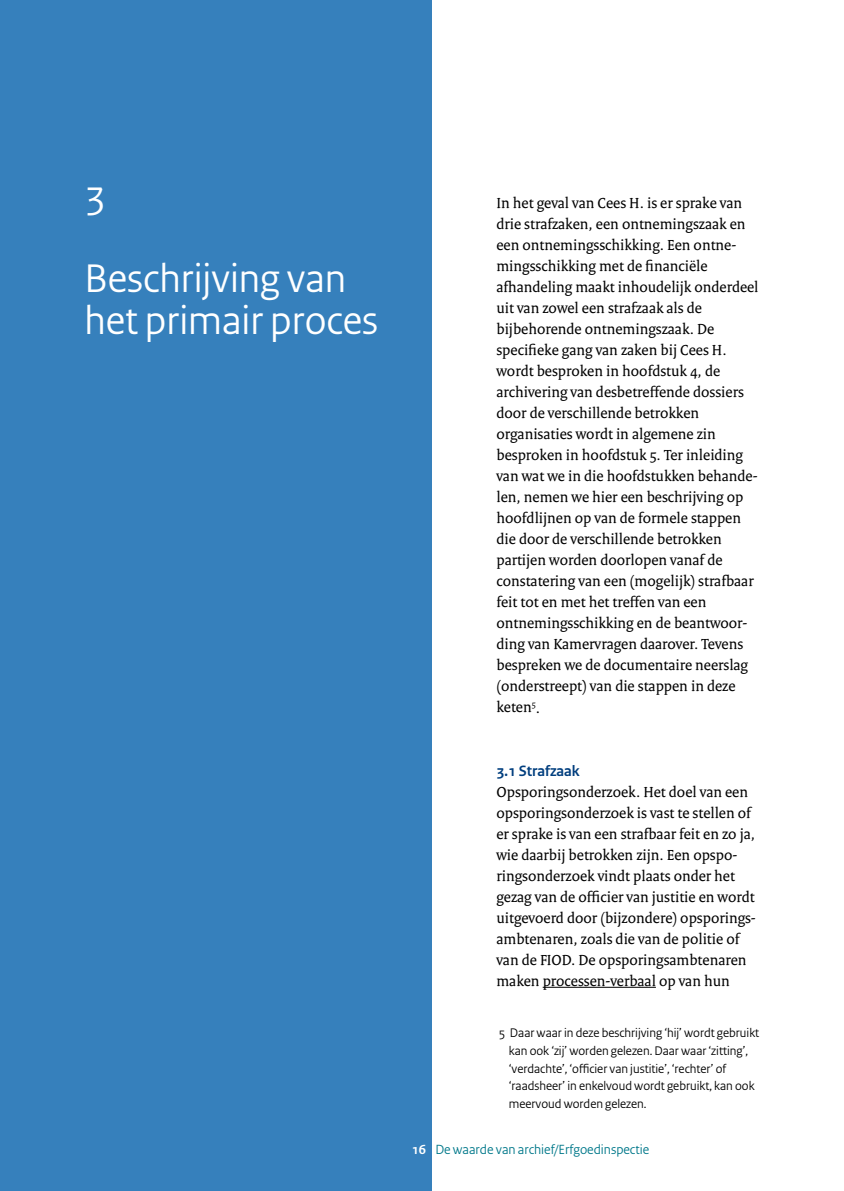
<style>
.page{position:relative;width:844px;height:1191px;background:#fff}
.page>*{position:absolute;margin:0;border:0;box-sizing:border-box;transform-origin:0 0}
.t1{font:42px/84px "Rijksoverheid Sans";color:#fff}
.t2{font:15.75px/21px "Rijksoverheid Serif";color:#000}
.t3{font:700 15.75px "Rijksoverheid Sans";color:#003e7e}
.t4{font:14px "Rijksoverheid Sans";color:#00788a}
.t5{font:13.12px/17.5px "Rijksoverheid Sans";color:#000}
.s1{font-weight:700;color:#fff}
</style>
<div class="page">
<div style="left:0;top:0;width:432px;height:1191px;background:#3680bc"></div>
<hr style="left:542px;top:987px;width:113px;height:1px;background:#000">
<h1 class="t1" style="left:84px;top:152px;width:263px">3<br>Beschrijving van</h1>
<h1 class="t1" style="left:84px;top:278px;width:295px">het primair proces</h1>
<p class="t2" style="left:496px;top:193px;width:263px">In het geval van Cees H. is er sprake van drie strafzaken, een ontnemingszaak en een ontnemingsschikking. Een ontne&shy;mingsschikking met de financiële afhandeling maakt inhoudelijk onderdeel uit van zowel een strafzaak als de bijbehorende ontnemingszaak. De specifieke gang van zaken bij Cees H. wordt besproken in hoofdstuk 4, de archivering van desbetreffende dossiers door de verschillende betrokken organisaties wordt in algemene zin besproken in hoofdstuk 5. Ter inleiding van wat we in die hoofdstukken behande&shy;len, nemen we hier een beschrijving op hoofdlijnen op van de formele stappen die door de verschillende betrokken partijen worden doorlopen vanaf de constatering van een (mogelijk) strafbaar feit tot en met het treffen van een ontnemingsschikking en de beantwoor&shy;ding van Kamervragen daarover. Tevens bespreken we de documentaire neerslag (onderstreept) van die stappen in deze keten<sup>5</sup>.</p>
<p class="t3" style="left:496px;top:761px;width:85px">3.1 Strafzaak</p>
<p class="t2" style="left:496px;top:781px;width:261px">Opsporingsonderzoek. Het doel van een opsporingsonderzoek is vast te stellen of er sprake is van een strafbaar feit en zo ja, wie daarbij betrokken zijn. Een opspo&shy;ringsonderzoek vindt plaats onder het gezag van de officier van justitie en wordt uitgevoerd door (bijzondere) opsporings&shy;ambtenaren, zoals die van de politie of van de FIOD. De opsporingsambtenaren maken processen-verbaal op van hun</p>
<p class="t5" style="left:508px;top:1024px;width:252px;text-indent:-10px">5 Daar waar in deze beschrijving ‘hij’ wordt gebruikt kan ook ‘zij’ worden gelezen. Daar waar ‘zitting’, ‘verdachte’, ‘officier van justitie’, ‘rechter’ of ‘raadsheer’ in enkelvoud wordt gebruikt, kan ook meervoud worden gelezen.</p>
<p class="t4" style="left:411px;top:1141px;width:239px"><span class="s1">16</span> De waarde van archief/Erfgoedinspectie</p>
</div>
